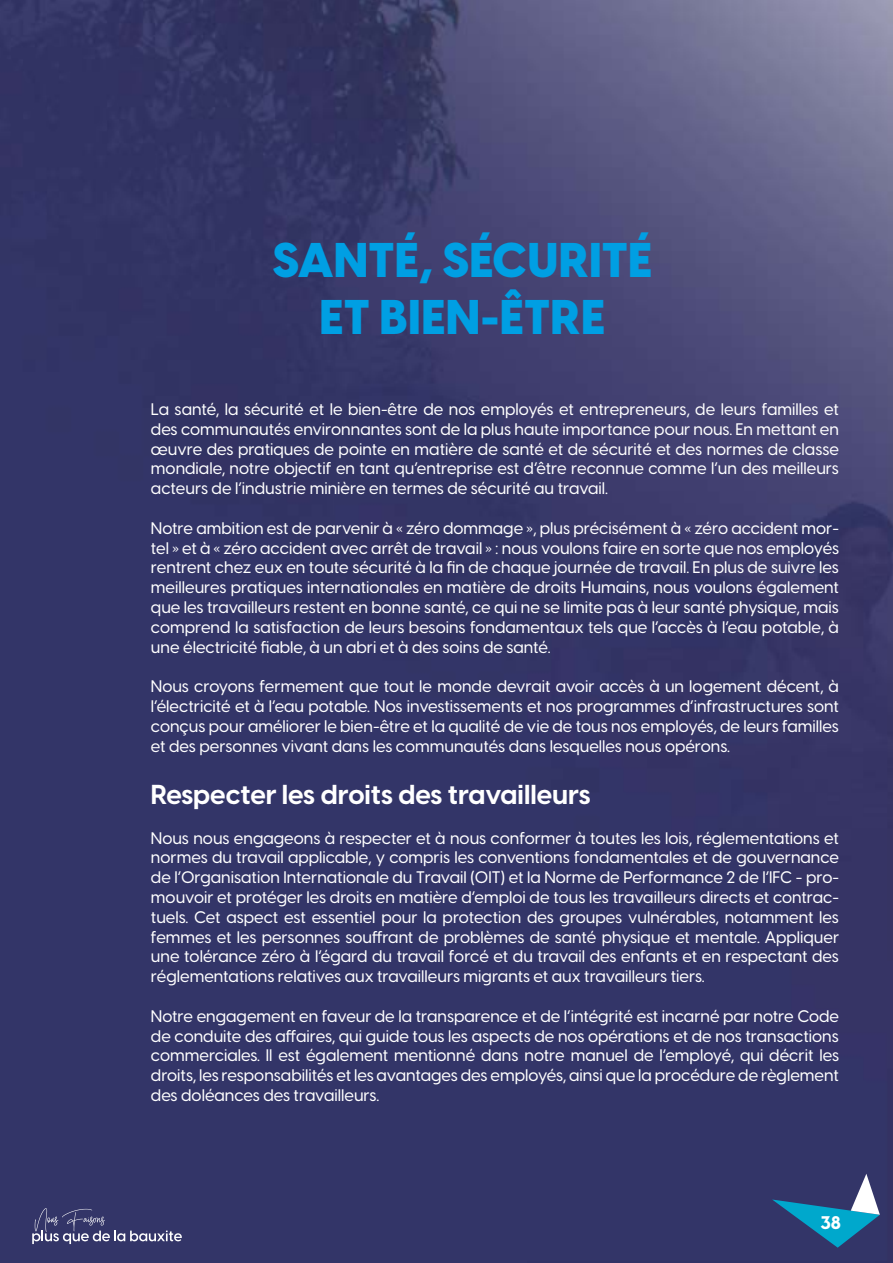
<style>
.page{position:relative;width:893px;height:1263px;background:#fff}
.page>*{position:absolute;margin:0;border:0;box-sizing:border-box;transform-origin:0 0}
.t1{font:800 48px/57.6px "Visby CF";letter-spacing:.01em;color:#009fe3;text-align:center}
.t2{font:700 27px "Visby CF";color:#fff}
.t3{font:800 18px "Visby CF";color:#fff}
.t4{font:500 16.5px/19.8px "Visby CF";color:#fff;text-align:justify}
</style>
<div class="page">
<img style="left:0;top:0;width:893px;height:1263px">
<svg style="left:761px;top:1172px;width:119px;height:76px;background:#345c88"></svg>
<svg style="left:23px;top:1208px;width:159px;height:38px;background:#4a4c79"></svg>
<h1 class="t1" style="left:273px;top:231px;width:381px">SANTÉ, SÉCURITÉ<br>ET BIEN-ÊTRE</h1>
<p class="t4" style="left:151px;top:399px;width:690px">La santé, la sécurité et le bien-être de nos employés et entrepreneurs, de leurs familles et des communautés environnantes sont de la plus haute importance pour nous. En mettant en œuvre des pratiques de pointe en matière de santé et de sécurité et des normes de classe mondiale, notre objectif en tant qu’entreprise est d’être reconnue comme l’un des meilleurs acteurs de l’industrie minière en termes de sécurité au travail.</p>
<p class="t4" style="left:151px;top:518px;width:690px">Notre ambition est de parvenir à « zéro dommage », plus précisément à « zéro accident mor&shy;tel » et à « zéro accident avec arrêt de travail » : nous voulons faire en sorte que nos employés rentrent chez eux en toute sécurité à la fin de chaque journée de travail. En plus de suivre les meilleures pratiques internationales en matière de droits Humains, nous voulons également que les travailleurs restent en bonne santé, ce qui ne se limite pas à leur santé physique, mais comprend la satisfaction de leurs besoins fondamentaux tels que l’accès à l’eau potable, à une électricité fiable, à un abri et à des soins de santé.</p>
<p class="t4" style="left:151px;top:676px;width:690px">Nous croyons fermement que tout le monde devrait avoir accès à un logement décent, à l’électricité et à l’eau potable. Nos investissements et nos programmes d’infrastructures sont conçus pour améliorer le bien-être et la qualité de vie de tous nos employés, de leurs familles et des personnes vivant dans les communautés dans lesquelles nous opérons.</p>
<h2 class="t2" style="left:151px;top:777px;width:441px">Respecter les droits des travailleurs</h2>
<p class="t4" style="left:151px;top:828px;width:690px">Nous nous engageons à respecter et à nous conformer à toutes les lois, réglementations et normes du travail applicable, y compris les conventions fondamentales et de gouvernance de l’Organisation Internationale du Travail (OIT) et la Norme de Performance 2 de l’IFC - pro&shy;mouvoir et protéger les droits en matière d’emploi de tous les travailleurs directs et contrac&shy;tuels. Cet aspect est essentiel pour la protection des groupes vulnérables, notamment les femmes et les personnes souffrant de problèmes de santé physique et mentale. Appliquer une tolérance zéro à l’égard du travail forcé et du travail des enfants et en respectant des réglementations relatives aux travailleurs migrants et aux travailleurs tiers.</p>
<p class="t4" style="left:151px;top:1006px;width:690px">Notre engagement en faveur de la transparence et de l’intégrité est incarné par notre Code de conduite des affaires, qui guide tous les aspects de nos opérations et de nos transactions commerciales. Il est également mentionné dans notre manuel de l’employé, qui décrit les droits, les responsabilités et les avantages des employés, ainsi que la procédure de règlement des doléances des travailleurs.</p>
<p class="t3" style="left:820px;top:1211px;width:22px">38</p>
</div>
